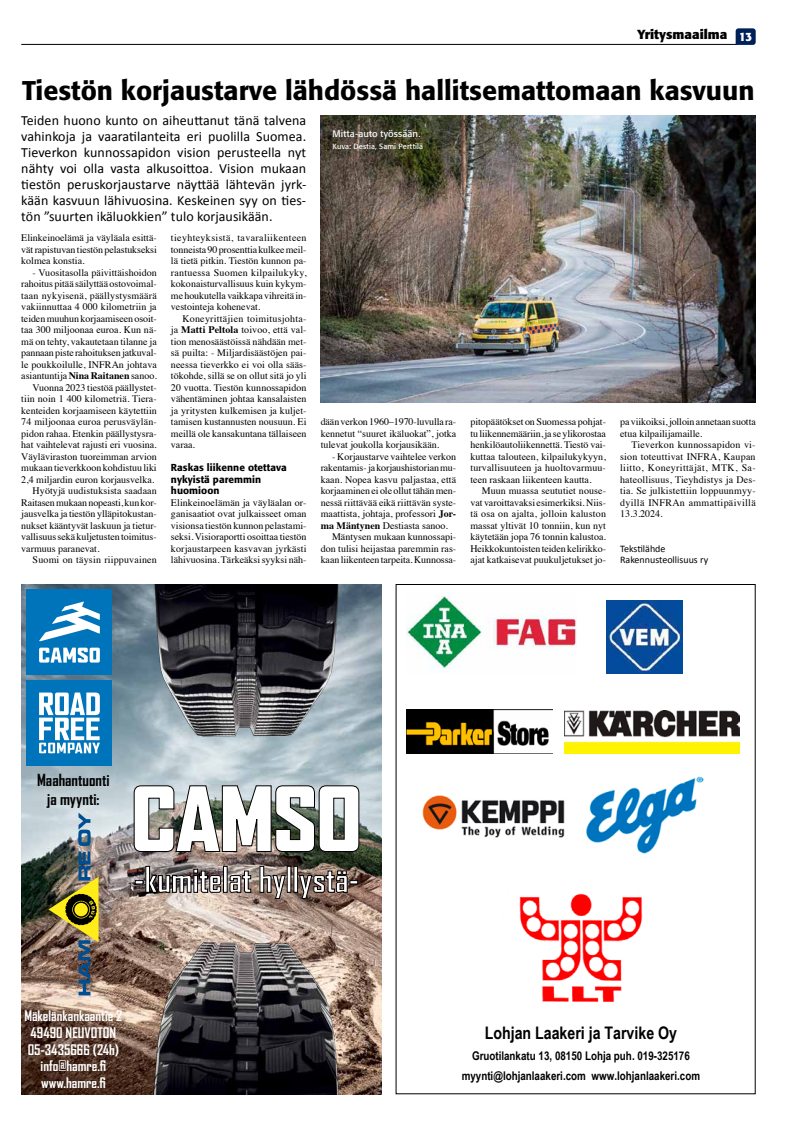
<style>
.page{position:relative;width:794px;height:1134px;background:#fff}
.page>*{position:absolute;margin:0;border:0;box-sizing:border-box;transform-origin:0 0}
.t1{font:86px "Agency FB Black";color:#fff}
.t2{font:700 34px "Agency FB";color:#fff}
.t3{font:500 26.8px "Formata";color:#000}
.t4{font:700 17.3px "Arial Narrow";color:#000}
.t5{font:700 16px/19.2px "Agency FB";color:#000;text-align:center}
.t6{font:14px/16px "Calibri";letter-spacing:.005em;color:#000;text-align:justify}
.t7{font:700 14px/16.8px "Agency FB";color:#fff;text-align:center}
.t8{font:700 13px "Formata";color:#000}
.t9{font:700 12px/20.1px "Arial Narrow";color:#000;text-align:center}
.t10{font:10px/11.5px "Times";color:#000;text-align:justify}
.t11{font:500 10px/11.5px "Formata";letter-spacing:.005em;color:#000}
.t12{font:10px/11.5px "Calibri";color:#000}
.t13{font:10px "Times";letter-spacing:.02em;color:#000}
.t14{font:9.5px "Formata";letter-spacing:.015em;color:#fff}
.t15{font:7.5px "Formata";letter-spacing:.02em;color:#fff}
.s1{font-weight:700}
</style>
<div class="page">
<hr style="left:21px;top:44px;width:716px;height:1px;background:#000">
<svg style="left:735px;top:28px;width:20px;height:17px"></svg>
<img style="left:21px;top:584px;width:74px;height:510px">
<img style="left:48px;top:813px;width:47px;height:182px">
<img style="left:95px;top:887px;width:286px;height:207px">
<img style="left:95px;top:584px;width:286px;height:303px">
<div style="left:27px;top:590px;width:85px;height:85px;background:#0074bb"></div>
<svg style="left:39px;top:648px;width:61px;height:14px"></svg>
<svg style="left:39px;top:601px;width:61px;height:40px"></svg>
<div style="left:27px;top:680px;width:85px;height:85px;background:#0074bb"></div>
<svg style="left:39px;top:692px;width:61px;height:61px"></svg>
<img style="left:133px;top:785px;width:227px;height:67px">
<svg style="left:135px;top:865px;width:87px;height:28px;background:#615857"></svg>
<div style="left:223px;top:866px;width:5px;height:27px;border:1px solid #000"></div>
<svg style="left:229px;top:870px;width:23px;height:23px"></svg>
<svg style="left:259px;top:865px;width:27px;height:34px"></svg>
<div style="left:287px;top:866px;width:4px;height:27px;border:1px solid #000"></div>
<div style="left:293px;top:866px;width:5px;height:27px;border:1px solid #000"></div>
<svg style="left:298px;top:870px;width:60px;height:29px;background:#6b554c"></svg>
<img style="left:519px;top:893px;width:124px;height:109px">
<img style="left:407px;top:590px;width:169px;height:82px">
<img style="left:606px;top:600px;width:76px;height:73px">
<img style="left:407px;top:710px;width:145px;height:43px">
<img style="left:564px;top:711px;width:176px;height:43px">
<img style="left:422px;top:776px;width:282px;height:78px">
<img style="left:320px;top:116px;width:435px;height:286px">
<h3 class="t8" style="left:637px;top:27px;width:116px">Yritysmaailma <sub>13</sub></h3>
<h3 class="t3" style="left:22px;top:74px;width:734px">Tiestön korjaustarve lähdössä hallitsemattomaan kasvuun</h3>
<p class="t6" style="left:21px;top:111px;width:286px">Teiden huono kunto on aiheuttanut tänä talvena vahinkoja ja vaaratilanteita eri puolilla Suomea.<br>Tieverkon kunnossapidon vision perusteella nyt nähty voi olla vasta alkusoittoa. Vision mukaan tiestön peruskorjaustarve näyttää lähtevän jyrk&shy;kään kasvuun lähivuosina. Keskeinen syy on ties&shy;tön ”suurten ikäluokkien” tulo korjausikään.</p>
<p class="t10" style="left:21px;top:231px;width:137px">Elinkeinoelämä ja väyläala esittä&shy;vät rapistuvan tiestön pelastukseksi kolmea konstia.</p>
<p class="t10" style="left:33px;top:266px;width:126px">- Vuositasolla päivittäishoidon</p>
<p class="t10" style="left:21px;top:277px;width:137px">rahoitus pitää säilyttää ostovoimal-</p>
<p class="t13" style="left:21px;top:286px;width:137px">taan nykyisenä, päällystysmäärä</p>
<p class="t10" style="left:21px;top:300px;width:137px">vakiinnuttaa 4 000 kilometriin ja</p>
<p class="t10" style="left:21px;top:312px;width:137px">teiden muuhun korjaamiseen osoit-</p>
<p class="t10" style="left:21px;top:323px;width:137px">taa 300 miljoonaa euroa. Kun nä-</p>
<p class="t10" style="left:21px;top:335px;width:137px">mä on tehty, vakautetaan tilanne ja</p>
<p class="t10" style="left:21px;top:346px;width:137px">pannaan piste rahoituksen jatkuval-</p>
<p class="t10" style="left:21px;top:358px;width:137px">le poukkoilulle, INFRAn johtava</p>
<p class="t10" style="left:21px;top:369px;width:137px">asiantuntija <span class="s1">Nina Raitanen</span> sanoo.</p>
<p class="t10" style="left:33px;top:381px;width:126px">Vuonna 2023 tiestöä päällystet-</p>
<p class="t10" style="left:21px;top:392px;width:137px">tiin noin 1 400 kilometriä. Tiera-</p>
<p class="t10" style="left:21px;top:404px;width:137px">kenteiden korjaamiseen käytettiin</p>
<p class="t10" style="left:21px;top:415px;width:137px">74 miljoonaa euroa perusväylän-</p>
<p class="t10" style="left:21px;top:427px;width:137px">pidon rahaa. Etenkin päällystysra-</p>
<p class="t10" style="left:21px;top:438px;width:137px">hat vaihtelevat rajusti eri vuosina.</p>
<p class="t10" style="left:21px;top:450px;width:137px">Väyläviraston tuoreimman arvion</p>
<p class="t10" style="left:21px;top:461px;width:137px">mukaan tieverkkoon kohdistuu liki</p>
<p class="t10" style="left:21px;top:473px;width:135px">2,4 miljardin euron korjausvelka.</p>
<p class="t10" style="left:33px;top:484px;width:126px">Hyötyjä uudistuksista saadaan</p>
<p class="t10" style="left:21px;top:496px;width:137px">Raitasen mukaan nopeasti, kun kor-</p>
<p class="t10" style="left:21px;top:507px;width:137px">jausvelka ja tiestön ylläpitokustan-</p>
<p class="t10" style="left:21px;top:519px;width:137px">nukset kääntyvät laskuun ja tietur-</p>
<p class="t10" style="left:21px;top:530px;width:137px">vallisuus sekä kuljetusten toimitus-</p>
<p class="t10" style="left:21px;top:542px;width:80px">varmuus paranevat.</p>
<p class="t10" style="left:33px;top:553px;width:126px">Suomi on täysin riippuvainen</p>
<p class="t10" style="left:171px;top:231px;width:137px">tieyhteyksistä, tavaraliikenteen tonneista 90 prosenttia kulkee meil&shy;lä tietä pitkin. Tiestön kunnon pa&shy;rantuessa Suomen kilpailukyky, kokonaisturvallisuus kuin kykym&shy;me houkutella vaikkapa vihreitä in&shy;vestointeja kohenevat.</p>
<p class="t10" style="left:171px;top:312px;width:137px;text-indent:11px">Koneyrittäjien toimitusjohta&shy;ja <span class="s1">Matti Peltola</span> toivoo, että val&shy;tion menosäästöissä nähdään met&shy;sä puilta: - Miljardisäästöjen pai&shy;neessa tieverkko ei voi olla sääs&shy;tökohde, sillä se on ollut sitä jo yli 20 vuotta. Tiestön kunnossapidon vähentäminen johtaa kansalaisten ja yritysten kulkemisen ja kuljet&shy;tamisen kustannusten nousuun. Ei meillä ole kansakuntana tällaiseen varaa.</p>
<p class="t11" style="left:171px;top:462px;width:117px">Raskas liikenne otettava nykyistä paremmin huomioon</p>
<p class="t10" style="left:171px;top:496px;width:137px">Elinkeinoelämän ja väyläalan or&shy;ganisaatiot ovat julkaisseet oman visionsa tiestön kunnon pelastami&shy;seksi. Visioraportti osoittaa tiestön korjaustarpeen kasvavan jyrkästi lähivuosina. Tärkeäksi syyksi näh-</p>
<p class="t14" style="left:332px;top:128px;width:89px">Mitta-auto työssään.</p>
<p class="t15" style="left:332px;top:141px;width:92px">Kuva: Destia, Sami Perttilä</p>
<p class="t10" style="left:321px;top:415px;width:137px">dään verkon 1960–1970-luvulla ra&shy;kennetut “suuret ikäluokat”, jotka tulevat joukolla korjausikään.</p>
<p class="t10" style="left:332px;top:450px;width:126px">- Korjaustarve vaihtelee verkon</p>
<p class="t10" style="left:321px;top:461px;width:137px">rakentamis- ja korjaushistorian mu-</p>
<p class="t10" style="left:321px;top:473px;width:137px">kaan. Nopea kasvu paljastaa, että</p>
<p class="t10" style="left:321px;top:484px;width:137px">korjaaminen ei ole ollut tähän men-</p>
<p class="t10" style="left:321px;top:496px;width:137px">nessä riittävää eikä riittävän syste-</p>
<p class="t10" style="left:321px;top:507px;width:137px">maattista, johtaja, professori <span class="s1">Jor-</span></p>
<p class="t10" style="left:321px;top:519px;width:129px"><span class="s1">ma Mäntynen</span> Destiasta sanoo.</p>
<p class="t10" style="left:332px;top:530px;width:126px">Mäntysen mukaan kunnossapi-</p>
<p class="t10" style="left:321px;top:542px;width:137px">don tulisi heijastaa paremmin ras-</p>
<p class="t10" style="left:321px;top:553px;width:137px">kaan liikenteen tarpeita. Kunnossa-</p>
<p class="t10" style="left:470px;top:415px;width:137px">pitopäätökset on Suomessa pohjat&shy;tu liikennemääriin, ja se ylikorostaa henkilöautoliikennettä. Tiestö vai&shy;kuttaa talouteen, kilpailukykyyn, turvallisuuteen ja huoltovarmuu&shy;teen raskaan liikenteen kautta.</p>
<p class="t10" style="left:470px;top:484px;width:137px;text-indent:11px">Muun muassa seututiet nouse&shy;vat varoittavaksi esimerkiksi. Niis&shy;tä osa on ajalta, jolloin kaluston massat yltivät 10 tonniin, kun nyt käytetään jopa 76 tonnin kalustoa.<br>Heikkokuntoisten teiden kelirikko&shy;ajat katkaisevat puukuljetukset jo-</p>
<p class="t10" style="left:620px;top:415px;width:137px">pa viikoiksi, jolloin annetaan suotta etua kilpailijamaille.</p>
<p class="t10" style="left:620px;top:438px;width:137px;text-indent:11px">Tieverkon kunnossapidon vi&shy;sion toteuttivat INFRA, Kaupan liitto, Koneyrittäjät, MTK, Sa&shy;hateollisuus, Tieyhdistys ja Des&shy;tia. Se julkistettiin loppuunmyy&shy;dyillä INFRAn ammattipäivillä 13.3.2024.</p>
<p class="t12" style="left:620px;top:542px;width:90px">Tekstilähde<br>Rakennusteollisuus ry</p>
<h3 class="t5" style="left:37px;top:770px;width:74px">Maahantuonti ja myynti:</h3>
<h1 class="t1" style="left:132px;top:770px;width:231px">CAMSO</h1>
<h2 class="t2" style="left:134px;top:860px;width:227px">-kumitelat hyllystä-</h2>
<h3 class="t7" style="left:24px;top:1007px;width:100px">Mäkelänkankaantie 2<br>49490 NEUVOTON<br>05-3435666 (24h) info@hamre.fi www.hamre.fi</h3>
<h3 class="t4" style="left:485px;top:1019px;width:194px">Lohjan Laakeri ja Tarvike Oy</h3>
<p class="t9" style="left:462px;top:1045px;width:240px">Gruotilankatu 13, 08150 Lohja puh. 019-325176 myynti@lohjanlaakeri.com www.lohjanlaakeri.com</p>
</div>
